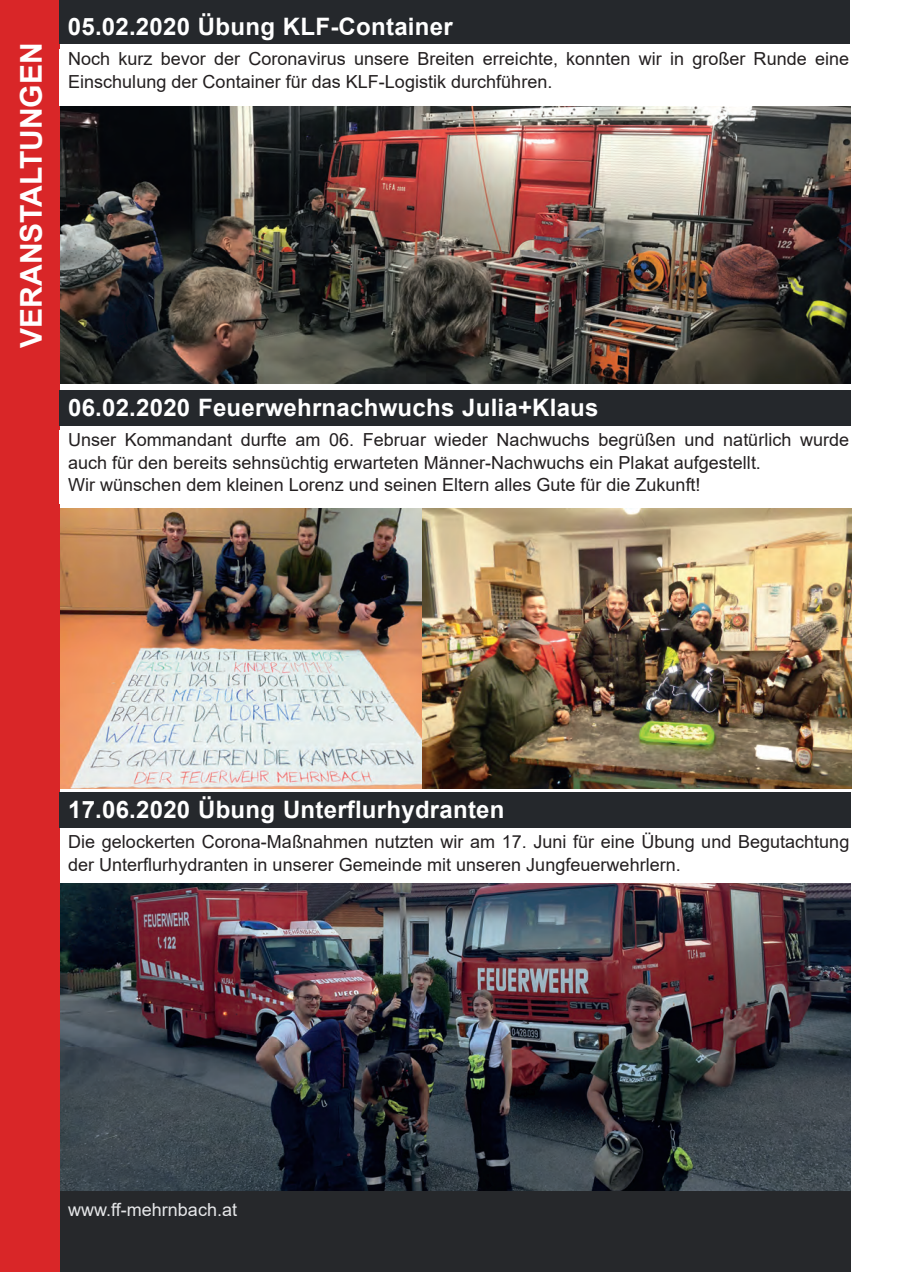
<style>
.page{position:relative;width:902px;height:1272px;background:#fff}
.page>*{position:absolute;margin:0;border:0;box-sizing:border-box;transform-origin:0 0}
.t1{font:700 30px "Arial";color:#fff}
.t2{font:700 24px "Arial";letter-spacing:.01em;color:#fff}
.t3{font:18px/22.5px "Arial";color:#231f20}
.t4{font:18px "Arial";color:#e6e7e9}
</style>
<div class="page">
<div style="left:60px;top:1190px;width:790px;height:81px;background:#26282b"></div>
<img style="left:59px;top:883px;width:791px;height:307px">
<img style="left:59px;top:508px;width:363px;height:281px">
<img style="left:59px;top:106px;width:791px;height:277px">
<div style="left:0;top:0;width:59px;height:1271px;background:#d92628"></div>
<div style="left:59px;top:0;width:791px;height:44px;background:#25282c"></div>
<img style="left:422px;top:508px;width:429px;height:281px">
<div style="left:60px;top:792px;width:790px;height:35px;background:#25282c"></div>
<div style="left:60px;top:390px;width:790px;height:35px;background:#25282c"></div>
<h1 class="t1" style="left:15px;top:347px;width:306px;rotate:-90deg">VERANSTALTUNGEN</h1>
<h2 class="t2" style="left:68px;top:13px;width:386px">05.02.2020 Übung KLF-Container</h2>
<p class="t3" style="left:68px;top:48px;width:782px">Noch kurz bevor der Coronavirus unsere Breiten erreichte, konnten wir in großer Runde eine<br>Einschulung der Container für das KLF-Logistik durchführen.</p>
<h2 class="t2" style="left:68px;top:394px;width:532px">06.02.2020 Feuerwehrnachwuchs Julia+Klaus</h2>
<p class="t3" style="left:68px;top:429px;width:782px">Unser Kommandant durfte am 06. Februar wieder Nachwuchs begrüßen und natürlich wurde auch für den bereits sehnsüchtig erwarteten Männer-Nachwuchs ein Plakat aufgestellt.<br>Wir wünschen dem kleinen Lorenz und seinen Eltern alles Gute für die Zukunft!</p>
<h2 class="t2" style="left:68px;top:796px;width:438px">17.06.2020 Übung Unterflurhydranten</h2>
<p class="t3" style="left:68px;top:830px;width:782px">Die gelockerten Corona-Maßnahmen nutzten wir am 17. Juni für eine Übung und Begutachtung der Unterflurhydranten in unserer Gemeinde mit unseren Jungfeuerwehrlern.</p>
<p class="t4" style="left:68px;top:1199px;width:170px">www.ff-mehrnbach.at</p>
</div>
